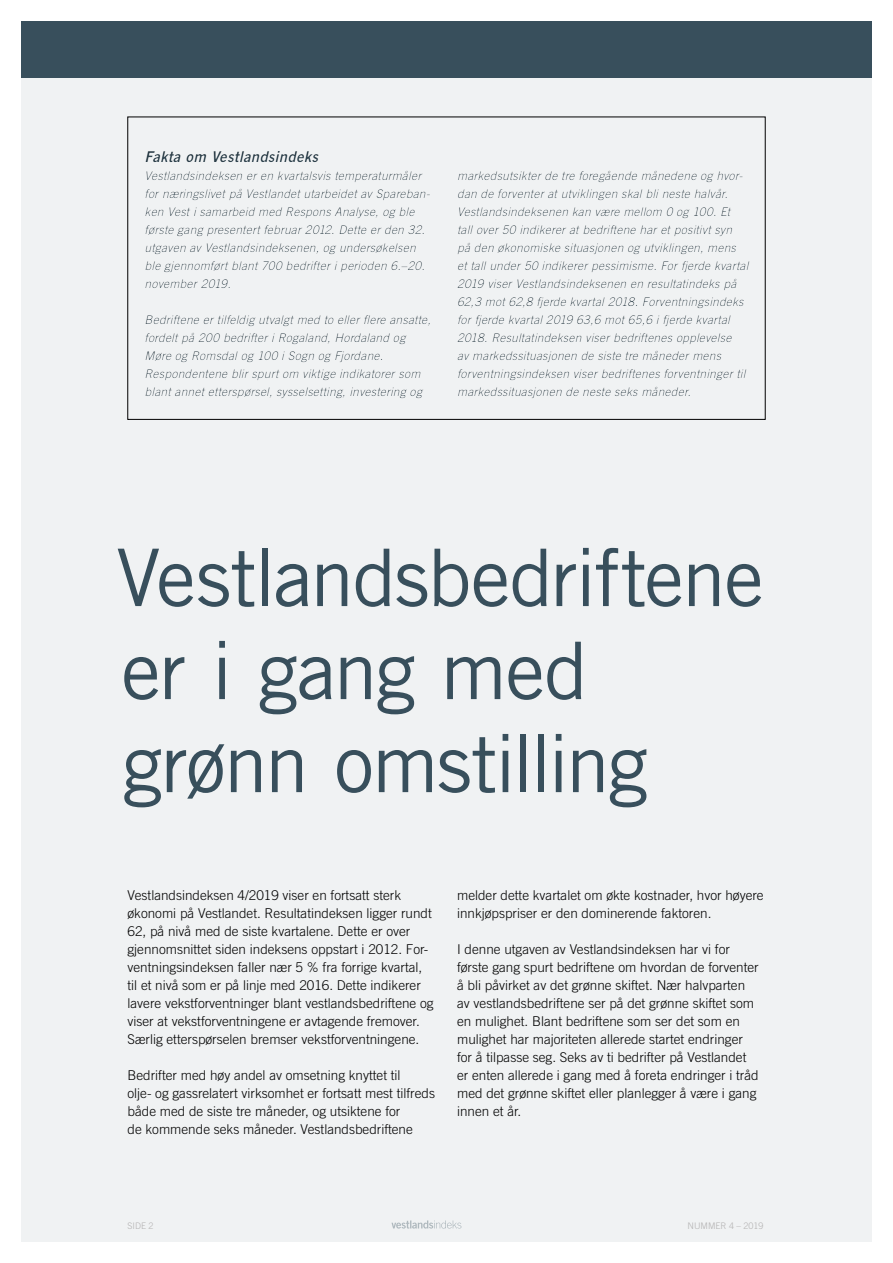
<style>
.page{position:relative;width:893px;height:1263px;background:#fff}
.page>*{position:absolute;margin:0;border:0;box-sizing:border-box;transform-origin:0 0}
.t1{font:79.5px/93px "Trade Gothic";letter-spacing:-.025em;color:#384f5c}
.t2{font:italic 15px "Trade Gothic Bold Two";letter-spacing:.01em;color:#384f5c}
.t3{font:300 13.5px/18px "Trade Gothic";color:#000}
.t4{font:italic 300 12px/18px "Trade Gothic";letter-spacing:.015em;color:#384f5c}
.t5{font:300 9px "Trade Gothic";color:#b3b2b2}
</style>
<div class="page">
<div style="left:21px;top:21px;width:851px;height:1221px;background:#f0f2f3"></div>
<div style="left:10px;top:12px;width:876px;height:68px;background:#000;opacity:.25"></div>
<div style="left:21px;top:21px;width:851px;height:56px;background:#384f5c"></div>
<div style="left:132px;top:128px;width:318px;height:272px;background:#000;opacity:.25"></div>
<div style="left:444px;top:148px;width:318px;height:252px;background:#000;opacity:.25"></div>
<svg style="left:391px;top:1220px;width:70px;height:8px"></svg>
<p class="t2" style="left:145px;top:147px;width:175px">Fakta om Vestlandsindeks</p>
<p class="t4" style="left:145px;top:167px;width:287px">Vestlandsindeksen er en kvartalsvis temperaturmåler for næringslivet på Vestlandet utarbeidet av Spareban&shy;ken Vest i samarbeid med Respons Analyse, og ble første gang presentert februar 2012. Dette er den 32. utgaven av Vestlandsindeksenen, og undersøkelsen ble gjennomført blant 700 bedrifter i perioden 6.–20. november 2019.</p>
<p class="t4" style="left:145px;top:311px;width:288px">Bedriftene er tilfeldig utvalgt med to eller flere ansatte, fordelt på 200 bedrifter i Rogaland, Hordaland og Møre og Romsdal og 100 i Sogn og Fjordane.<br>Respondentene blir spurt om viktige indikatorer som blant annet etterspørsel, sysselsetting, investering og</p>
<p class="t4" style="left:457px;top:167px;width:293px">markedsutsikter de tre foregående månedene og hvor&shy;dan de forventer at utviklingen skal bli neste halvår.<br>Vestlandsindeksenen kan være mellom 0 og 100. Et<br>tall over 50 indikerer at bedriftene har et positivt syn<br>på den økonomiske situasjonen og utviklingen, mens et tall under 50 indikerer pessimisme. For fjerde kvartal 2019 viser Vestlandsindeksenen en resultatindeks på 62,3 mot 62,8 fjerde kvartal 2018. Forventningsindeks for fjerde kvartal 2019 63,6 mot 65,6 i fjerde kvartal 2018. Resultatindeksen viser bedriftenes opplevelse<br>av markedssituasjonen de siste tre måneder mens forventningsindeksen viser bedriftenes forventninger til markedssituasjonen de neste seks måneder.</p>
<h1 class="t1" style="left:116px;top:530px;width:649px">Vestlandsbedriftene er i gang med grønn omstilling</h1>
<p class="t3" style="left:128px;top:886px;width:308px">Vestlandsindeksen 4/2019 viser en fortsatt sterk økonomi på Vestlandet. Resultatindeksen ligger rundt 62, på nivå med de siste kvartalene. Dette er over gjennomsnittet siden indeksens oppstart i 2012. For&shy;ventningsindeksen faller nær 5 % fra forrige kvartal, til et nivå som er på linje med 2016. Dette indikerer lavere vekstforventninger blant vestlandsbedriftene og viser at vekstforventningene er avtagende fremover.<br>Særlig etterspørselen bremser vekstforventningene.</p>
<p class="t3" style="left:128px;top:1066px;width:309px">Bedrifter med høy andel av omsetning knyttet til<br>olje- og gassrelatert virksomhet er fortsatt mest tilfreds både med de siste tre måneder, og utsiktene for<br>de kommende seks måneder. Vestlandsbedriftene</p>
<p class="t3" style="left:457px;top:886px;width:308px">melder dette kvartalet om økte kostnader, hvor høyere innkjøpspriser er den dominerende faktoren.</p>
<p class="t3" style="left:457px;top:940px;width:303px">I denne utgaven av Vestlandsindeksen har vi for første gang spurt bedriftene om hvordan de forventer å bli påvirket av det grønne skiftet. Nær halvparten av vestlandsbedriftene ser på det grønne skiftet som en mulighet. Blant bedriftene som ser det som en mulighet har majoriteten allerede startet endringer for å tilpasse seg. Seks av ti bedrifter på Vestlandet er enten allerede i gang med å foreta endringer i tråd med det grønne skiftet eller planlegger å være i gang innen et år.</p>
<p class="t5" style="left:128px;top:1220px;width:28px">SIDE 2</p>
<p class="t5" style="left:688px;top:1220px;width:78px">NUMMER 4 – 2019</p>
</div>
